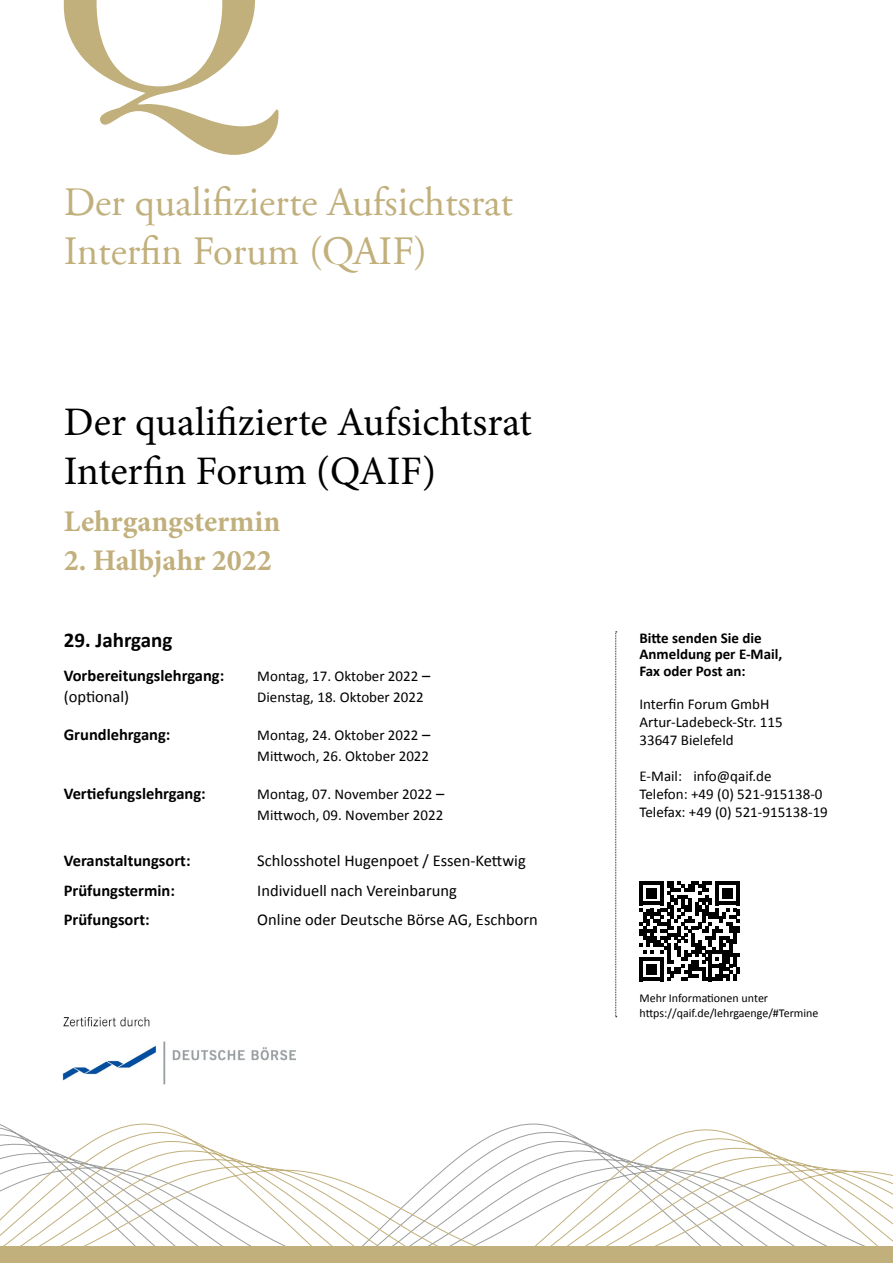
<style>
.page{position:relative;width:893px;height:1263px;background:#fff}
.page>*{position:absolute;margin:0;border:0;box-sizing:border-box;transform-origin:0 0}
.t1{font:40.5px/48.6px "Adobe Garamond";color:#c1b07c}
.t2{font:40.5px/48.6px "Minion Pro";color:#000}
.t3{font:700 30px "Minion Pro";color:#c1b07c}
.t4{font:700 21px "Calibri";color:#000}
.t5{font:16.5px "Calibri";color:#000}
.t6{font:700 16.5px "Calibri";color:#000}
.t7{font:15px/18px "Calibri";color:#000}
.t8{font:700 15px/16.5px "Calibri";color:#000}
.t9{font:12px/14.4px "Calibri";color:#000}
.s1{font-size:16.5px}
</style>
<div class="page">
<svg style="left:64px;top:0;width:215px;height:155px"></svg>
<svg style="left:0;top:1123px;width:893px;height:123px"></svg>
<svg style="left:615px;top:631px;width:2px;height:386px"></svg>
<div style="left:0;top:1246px;width:893px;height:17px;background:#c1b07c"></div>
<svg style="left:640px;top:881px;width:100px;height:100px"></svg>
<img style="left:62px;top:1017px;width:233px;height:68px">
<h1 class="t1" style="left:64px;top:179px;width:451px">Der qualifizierte Aufsichtsrat<br>Interfin Forum (QAIF)</h1>
<h1 class="t2" style="left:64px;top:398px;width:470px">Der qualifizierte Aufsichtsrat<br>Interfin Forum (QAIF)</h1>
<h2 class="t3" style="left:64px;top:500px;width:218px">Lehrgangstermin</h2>
<h2 class="t3" style="left:64px;top:539px;width:210px">2. Halbjahr 2022</h2>
<h3 class="t4" style="left:64px;top:625px;width:110px">29. Jahrgang</h3>
<p class="t6" style="left:64px;top:664px;width:162px">Vorbereitungslehrgang:</p>
<p class="t7" style="left:257px;top:667px;width:175px">Montag, 17. Oktober 2022 <span class="s1">–</span></p>
<p class="t5" style="left:64px;top:686px;width:67px">(optional)</p>
<p class="t7" style="left:257px;top:688px;width:168px">Dienstag, 18. Oktober 2022</p>
<p class="t6" style="left:64px;top:723px;width:108px">Grundlehrgang:</p>
<p class="t7" style="left:257px;top:725px;width:175px;line-height:21px">Montag, 24. Oktober 2022 <span class="s1">–<br></span>Mittwoch, 26. Oktober 2022</p>
<p class="t6" style="left:64px;top:782px;width:144px">Vertiefungslehrgang:</p>
<p class="t7" style="left:257px;top:784px;width:189px;line-height:21px">Montag, 07. November 2022 <span class="s1">–<br></span>Mittwoch, 09. November 2022</p>
<p class="t6" style="left:64px;top:849px;width:128px">Veranstaltungsort:</p>
<p class="t5" style="left:257px;top:850px;width:270px">Schlosshotel Hugenpoet / Essen-Kettwig</p>
<p class="t6" style="left:64px;top:879px;width:113px">Prüfungstermin:</p>
<p class="t5" style="left:257px;top:880px;width:201px">Individuell nach Vereinbarung</p>
<p class="t6" style="left:64px;top:908px;width:87px">Prüfungsort:</p>
<p class="t5" style="left:257px;top:909px;width:282px">Online oder Deutsche Börse AG, Eschborn</p>
<p class="t8" style="left:639px;top:629px;width:144px">Bitte senden Sie die<br>Anmeldung per E-Mail,<br>Fax oder Post an:</p>
<p class="t7" style="left:639px;top:695px;width:145px">Interfin Forum GmbH<br>Artur-Ladebeck-Str. 115<br>33647 Bielefeld</p>
<p class="t7" style="left:639px;top:767px;width:190px">E-Mail: info@qaif.de<br>Telefon: +49 (0) 521-915138-0<br>Telefax: +49 (0) 521-915138-19</p>
<p class="t9" style="left:639px;top:991px;width:181px">Mehr Informationen unter https://qaif.de/lehrgaenge/#Termine</p>
</div>
